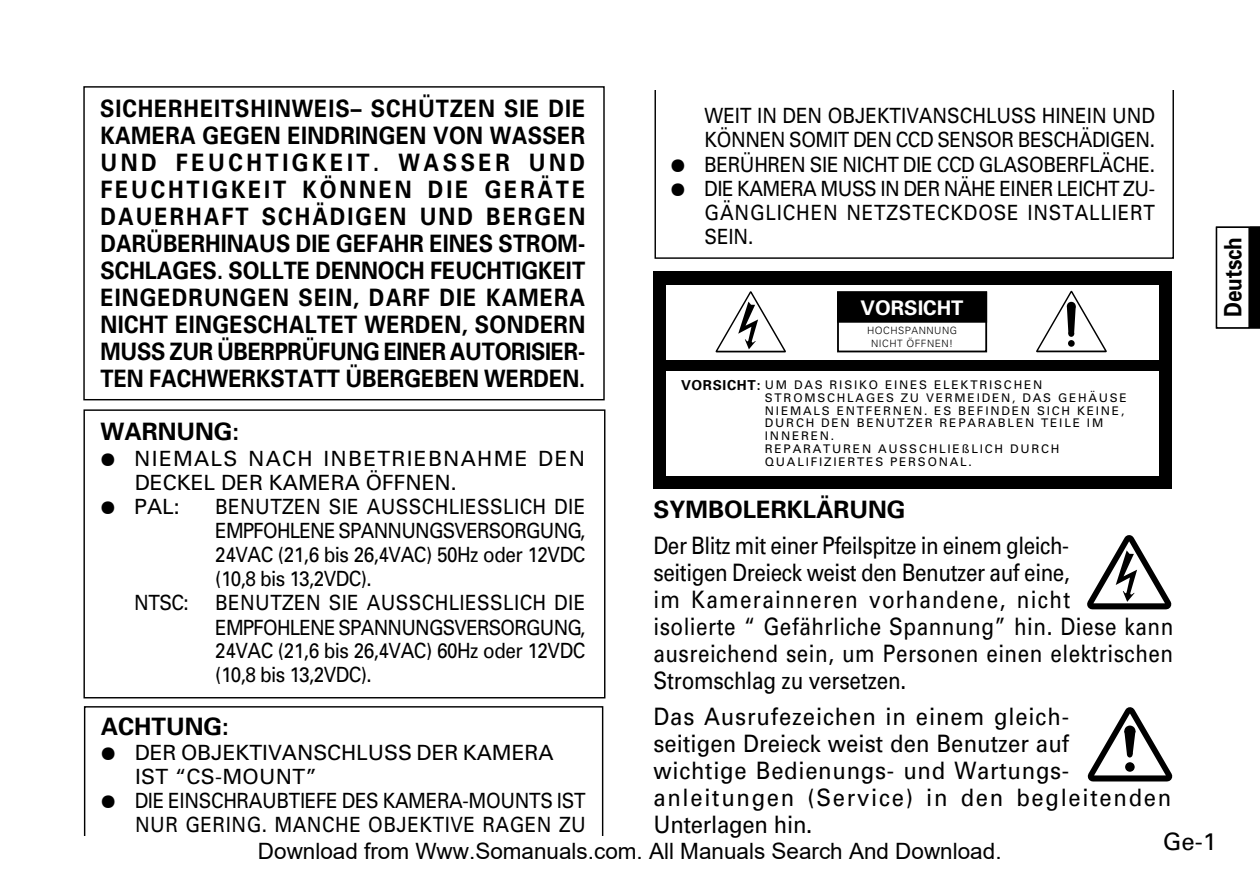
<style>
.page{position:relative;width:1260px;height:894px;background:#fff}
.page>*{position:absolute;margin:0;border:0;box-sizing:border-box;transform-origin:0 0}
.t1{font:700 24px/27px "Univers";color:#000;text-align:justify;scale:.9 1}
.t2{font:24px/27px "Univers";letter-spacing:.025em;color:#000;scale:.86 1}
.t3{font:24px/27px "Univers";letter-spacing:.025em;color:#000;scale:.92 1}
.t4{font:700 24px "Univers";color:#000}
.t5{font:700 24px "Univers";color:#000;scale:.86 1}
.t6{font:24px "Univers";letter-spacing:.025em;color:#000}
.t7{font:22.5px "Arial";color:#000}
.t8{font:21px/24px "Univers";letter-spacing:-.015em;color:#000;text-align:justify;scale:.9 1}
.t9{font:21px "Univers";letter-spacing:-.015em;color:#000}
.t10{font:21px "Univers";letter-spacing:.04em;color:#000;scale:.9 1}
.t11{font:21px "Univers";letter-spacing:.025em;color:#000;scale:.9 1}
.t12{font:21px "Univers";letter-spacing:.06em;color:#000}
.t13{font:21px "Univers";letter-spacing:.015em;color:#000}
.t14{font:700 20.1px "Univers";color:#fff}
.t15{font:12px/12.9px "Univers";letter-spacing:.15em;color:#000}
.t16{font:300 10.2px/12.9px "Univers";letter-spacing:.05em;color:#000;text-align:center}
.s1{font-family:"Audio Font"}
.s2{font-weight:700;font-size:13.8px}
</style>
<div class="page">
<div style="left:83px;top:86px;width:522px;height:314px;border:1px solid #000"></div>
<svg style="left:1087px;top:535px;width:85px;height:75px"></svg>
<svg style="left:1087px;top:707px;width:86px;height:75px"></svg>
<div style="left:653px;top:271px;width:519px;height:218px;background:#000"></div>
<div style="left:667px;top:285px;width:492px;height:190px;background:#fff"></div>
<div style="left:667px;top:360px;width:492px;height:10px;background:#000"></div>
<svg style="left:715px;top:291px;width:71px;height:62px"></svg>
<svg style="left:1036px;top:290px;width:71px;height:63px"></svg>
<div style="left:837px;top:291px;width:150px;height:61px;border:2px solid #000"></div>
<div style="left:837px;top:291px;width:150px;height:32px;background:#000;border:2px solid #000"></div>
<svg style="left:1216px;top:226px;width:44px;height:103px"></svg>
<div style="left:83px;top:409px;width:522px;height:289px;border:1px solid #000"></div>
<p class="t1" style="left:100px;top:97px;width:541px">SICHERHEITSHINWEIS– SCHÜTZEN SIE DIE KAMERA GEGEN EINDRINGEN VON WASSER UND FEUCHTIGKEIT. WASSER UND FEUCHTIGKEIT KÖNNEN DIE GERÄTE DAUERHAFT SCHÄDIGEN UND BERGEN DARÜBERHINAUS DIE GEFAHR EINES STROM-SCHLAGES. SOLLTE DENNOCH FEUCHTIGKEIT EINGEDRUNGEN SEIN, DARF DIE KAMERA NICHT EINGESCHALTET WERDEN, SONDERN MUSS ZUR ÜBERPRÜFUNG EINER AUTORISIER-TEN FACHWERKSTATT ÜBERGEBEN WERDEN.</p>
<p class="t8" style="left:705px;top:106px;width:502px">WEIT IN DEN OBJEKTIVANSCHLUSS HINEIN UND</p>
<p class="t8" style="left:705px;top:130px;width:502px">KÖNNEN SOMIT DEN CCD SENSOR BESCHÄDIGEN.</p>
<p class="t8" style="left:670px;top:154px;width:540px"><span class="s1">¶</span> BERÜHREN SIE NICHT DIE CCD GLASOBERFLÄCHE.</p>
<p class="t8" style="left:670px;top:178px;width:540px"><span class="s1">¶</span> DIE KAMERA MUSS IN DER NÄHE EINER LEICHT ZU-</p>
<p class="t10" style="left:705px;top:205px;width:502px">GÄNGLICHEN NETZSTECKDOSE INSTALLIERT</p>
<p class="t8" style="left:705px;top:226px;width:56px">SEIN.</p>
<p class="t14" style="left:861px;top:300px;width:104px">VORSICHT</p>
<p class="t16" style="left:867px;top:325px;width:91px">HOCHSPANNUNG<br>NICHT ÖFFNEN!</p>
<p class="t15" style="left:765px;top:379px;width:363px;text-indent:-84px"><span class="s2">VORSICHT:</span> UM DAS RISIKO EINES ELEKTRISCHEN STROMSCHLAGES ZU VERMEIDEN, DAS GEHÄUSE NIEMALS ENTFERNEN. ES BEFINDEN SICH KEINE, DURCH DEN BENUTZER REPARABLEN TEILE IM INNEREN.<br>REPARATUREN AUSSCHLIEßLICH DURCH QUALIFIZIERTES PERSONAL.</p>
<p class="t4" style="left:100px;top:423px;width:140px">WARNUNG:</p>
<p class="t12" style="left:100px;top:451px;width:486px"><span class="s1">¶</span> NIEMALS NACH INBETRIEBNAHME DEN</p>
<p class="t9" style="left:135px;top:475px;width:324px">DECKEL DER KAMERA ÖFFNEN.</p>
<p class="t9" style="left:100px;top:499px;width:81px"><span class="s1">¶</span> PAL:</p>
<p class="t8" style="left:215px;top:497px;width:413px">BENUTZEN SIE AUSSCHLIESSLICH DIE EMPFOHLENE SPANNUNGSVERSORGUNG, 24VAC (21,6 bis 26,4VAC) 50Hz oder 12VDC (10,8 bis 13,2VDC).</p>
<p class="t8" style="left:134px;top:593px;width:62px">NTSC:</p>
<p class="t8" style="left:215px;top:593px;width:413px">BENUTZEN SIE AUSSCHLIESSLICH DIE EMPFOHLENE SPANNUNGSVERSORGUNG, 24VAC (21,6 bis 26,4VAC) 60Hz oder 12VDC (10,8 bis 13,2VDC).</p>
<p class="t4" style="left:101px;top:717px;width:129px">ACHTUNG:</p>
<p class="t9" style="left:101px;top:745px;width:454px"><span class="s1">¶</span> DER OBJEKTIVANSCHLUSS DER KAMERA</p>
<p class="t13" style="left:135px;top:769px;width:184px">IST “CS-MOUNT”</p>
<p class="t8" style="left:101px;top:791px;width:540px"><span class="s1">¶</span> DIE EINSCHRAUBTIEFE DES KAMERA-MOUNTS IST</p>
<p class="t11" style="left:135px;top:817px;width:502px">NUR GERING. MANCHE OBJEKTIVE RAGEN ZU</p>
<p class="t4" style="left:653px;top:501px;width:254px">SYMBOLERKLÄRUNG</p>
<p class="t2" style="left:653px;top:534px;width:606px">Der Blitz mit einer Pfeilspitze in einem gleich-<br>seitigen Dreieck weist den Benutzer auf eine,<br>im Kamerainneren vorhandene, nicht<br>isolierte “ Gefährliche Spannung” hin. Diese kann ausreichend sein, um Personen einen elektrischen Stromschlag zu versetzen.</p>
<p class="t3" style="left:653px;top:705px;width:564px">Das Ausrufezeichen in einem gleich-<br>seitigen Dreieck weist den Benutzer auf<br>wichtige Bedienungs- und Wartungs&shy;anleitungen (Service) in den begleitenden Unterlagen hin.</p>
<p class="t6" style="left:1163px;top:832px;width:55px">Ge-1</p>
<p class="t7" style="left:258px;top:839px;width:745px">Download from Www.Somanuals.com. All Manuals Search And Download.</p>
<p class="t5" style="left:1224px;top:317px;width:94px;rotate:-90deg">Deutsch</p>
</div>
